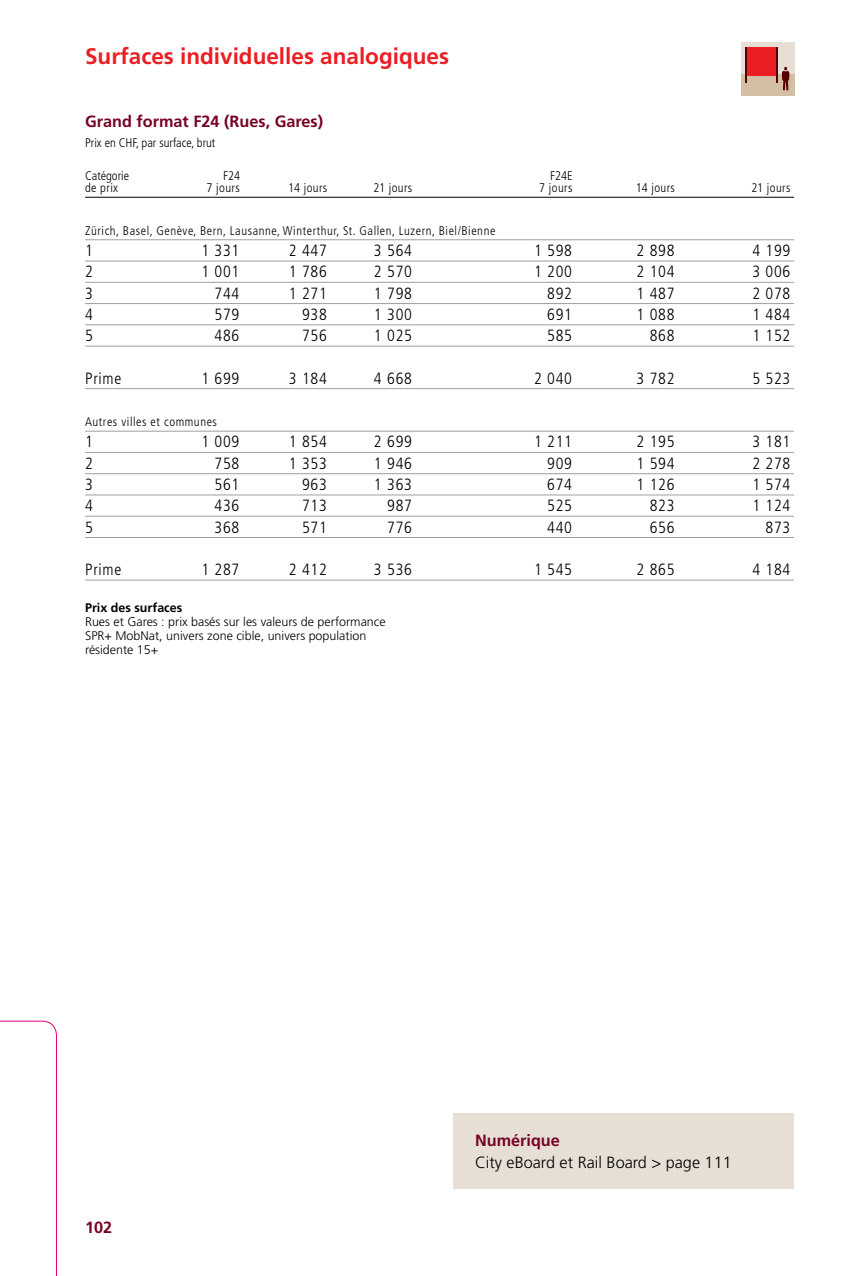
<style>
.page{position:relative;width:865px;height:1276px;background:#fff}
.page>*{position:absolute;margin:0;border:0;box-sizing:border-box;transform-origin:0 0}
.t1{font:700 22.5px "Frutiger LT Std";color:#ed1d24}
.t2{font:300 condensed 16.25px "Frutiger LT Std";letter-spacing:.045em;color:#000}
.t3{font:700 16.25px "Frutiger LT Std";color:#760324}
.t4{font:300 16.25px "Frutiger LT Std";color:#000}
.t5{font:300 condensed 12.5px "Frutiger LT Std";letter-spacing:.045em;color:#000}
.t6{font:300 12.5px/14.2px "Frutiger LT Std";color:#000}
.t7{font:300 condensed 12.5px "Frutiger LT Std";color:#000}
.t8{font:700 12.5px "Frutiger LT Std";color:#000}
</style>
<div class="page">
<div style="left:741px;top:43px;width:53px;height:31px;background:#e7dfd5"></div>
<div style="left:741px;top:74px;width:53px;height:22px;background:#d2bea2"></div>
<div style="left:747px;top:47px;width:28px;height:29px;background:#ed1d24"></div>
<svg style="left:782px;top:67px;width:7px;height:24px"></svg>
<hr style="left:775px;top:47px;width:2px;height:36px;background:#500">
<hr style="left:745px;top:47px;width:2px;height:36px;background:#500">
<div style="left:454px;top:1113px;width:340px;height:76px;background:#e7dfd5"></div>
<hr style="left:85px;top:197px;width:709px;height:1px;background:#000">
<hr style="left:85px;top:239px;width:709px;height:1px;background:#9d9fa2">
<hr style="left:85px;top:261px;width:709px;height:1px;background:#9d9fa2">
<hr style="left:85px;top:282px;width:709px;height:1px;background:#9d9fa2">
<hr style="left:85px;top:303px;width:709px;height:1px;background:#9d9fa2">
<hr style="left:85px;top:324px;width:709px;height:1px;background:#9d9fa2">
<hr style="left:85px;top:346px;width:709px;height:1px;background:#9d9fa2">
<hr style="left:85px;top:388px;width:709px;height:1px;background:#9d9fa2">
<hr style="left:85px;top:431px;width:709px;height:1px;background:#9d9fa2">
<hr style="left:85px;top:452px;width:709px;height:1px;background:#9d9fa2">
<hr style="left:85px;top:473px;width:709px;height:1px;background:#9d9fa2">
<hr style="left:85px;top:494px;width:709px;height:1px;background:#9d9fa2">
<hr style="left:85px;top:516px;width:709px;height:1px;background:#9d9fa2">
<hr style="left:85px;top:537px;width:709px;height:1px;background:#9d9fa2">
<hr style="left:85px;top:579px;width:709px;height:1px;background:#9d9fa2">
<svg style="left:0;top:1020px;width:57px;height:256px"></svg>
<h1 class="t1" style="left:85px;top:43px;width:365px">Surfaces individuelles analogiques</h1>
<p class="t3" style="left:85px;top:112px;width:240px">Grand format F24 (Rues, Gares)</p>
<p class="t7" style="left:85px;top:136px;width:132px">Prix en CHF, par surface, brut</p>
<p class="t7" style="left:85px;top:168px;width:46px">Catégorie</p>
<p class="t5" style="left:223px;top:168px;width:19px">F24</p>
<p class="t5" style="left:550px;top:168px;width:24px">F24E</p>
<p class="t5" style="left:85px;top:181px;width:35px">de prix</p>
<p class="t5" style="left:206px;top:181px;width:35px">7 jours</p>
<p class="t5" style="left:288px;top:181px;width:41px">14 jours</p>
<p class="t5" style="left:373px;top:181px;width:41px">21 jours</p>
<p class="t5" style="left:539px;top:181px;width:35px">7 jours</p>
<p class="t5" style="left:636px;top:181px;width:41px">14 jours</p>
<p class="t5" style="left:751px;top:181px;width:41px">21 jours</p>
<p class="t5" style="left:85px;top:223px;width:412px">Zürich, Basel, Genève, Bern, Lausanne, Winterthur, St. Gallen, Luzern, Biel/Bienne</p>
<p class="t2" style="left:85px;top:241px;width:9px">1</p>
<p class="t2" style="left:201px;top:241px;width:40px">1 331</p>
<p class="t2" style="left:289px;top:241px;width:40px">2 447</p>
<p class="t2" style="left:374px;top:241px;width:40px">3 564</p>
<p class="t2" style="left:534px;top:241px;width:40px">1 598</p>
<p class="t2" style="left:636px;top:241px;width:40px">2 898</p>
<p class="t2" style="left:752px;top:241px;width:40px">4 199</p>
<p class="t2" style="left:85px;top:262px;width:9px">2</p>
<p class="t2" style="left:201px;top:262px;width:40px">1 001</p>
<p class="t2" style="left:289px;top:262px;width:40px">1 786</p>
<p class="t2" style="left:374px;top:262px;width:40px">2 570</p>
<p class="t2" style="left:534px;top:262px;width:40px">1 200</p>
<p class="t2" style="left:636px;top:262px;width:40px">2 104</p>
<p class="t2" style="left:752px;top:262px;width:40px">3 006</p>
<p class="t2" style="left:85px;top:284px;width:9px">3</p>
<p class="t2" style="left:214px;top:284px;width:26px">744</p>
<p class="t2" style="left:289px;top:284px;width:40px">1 271</p>
<p class="t2" style="left:374px;top:284px;width:40px">1 798</p>
<p class="t2" style="left:547px;top:284px;width:26px">892</p>
<p class="t2" style="left:636px;top:284px;width:40px">1 487</p>
<p class="t2" style="left:752px;top:284px;width:40px">2 078</p>
<p class="t2" style="left:85px;top:305px;width:9px">4</p>
<p class="t2" style="left:214px;top:305px;width:26px">579</p>
<p class="t2" style="left:302px;top:305px;width:26px">938</p>
<p class="t2" style="left:374px;top:305px;width:40px">1 300</p>
<p class="t2" style="left:547px;top:305px;width:26px">691</p>
<p class="t2" style="left:636px;top:305px;width:40px">1 088</p>
<p class="t2" style="left:752px;top:305px;width:40px">1 484</p>
<p class="t2" style="left:85px;top:326px;width:9px">5</p>
<p class="t2" style="left:214px;top:326px;width:26px">486</p>
<p class="t2" style="left:302px;top:326px;width:26px">756</p>
<p class="t2" style="left:374px;top:326px;width:40px">1 025</p>
<p class="t2" style="left:547px;top:326px;width:26px">585</p>
<p class="t2" style="left:649px;top:326px;width:26px">868</p>
<p class="t2" style="left:752px;top:326px;width:40px">1 152</p>
<p class="t2" style="left:85px;top:369px;width:38px">Prime</p>
<p class="t2" style="left:201px;top:369px;width:40px">1 699</p>
<p class="t2" style="left:289px;top:369px;width:40px">3 184</p>
<p class="t2" style="left:374px;top:369px;width:40px">4 668</p>
<p class="t2" style="left:534px;top:369px;width:40px">2 040</p>
<p class="t2" style="left:636px;top:369px;width:40px">3 782</p>
<p class="t2" style="left:752px;top:369px;width:40px">5 523</p>
<p class="t5" style="left:85px;top:415px;width:133px">Autres villes et communes</p>
<p class="t2" style="left:85px;top:432px;width:9px">1</p>
<p class="t2" style="left:201px;top:432px;width:40px">1 009</p>
<p class="t2" style="left:289px;top:432px;width:40px">1 854</p>
<p class="t2" style="left:374px;top:432px;width:40px">2 699</p>
<p class="t2" style="left:534px;top:432px;width:40px">1 211</p>
<p class="t2" style="left:636px;top:432px;width:40px">2 195</p>
<p class="t2" style="left:752px;top:432px;width:40px">3 181</p>
<p class="t2" style="left:85px;top:454px;width:9px">2</p>
<p class="t2" style="left:214px;top:454px;width:26px">758</p>
<p class="t2" style="left:289px;top:454px;width:40px">1 353</p>
<p class="t2" style="left:374px;top:454px;width:40px">1 946</p>
<p class="t2" style="left:547px;top:454px;width:26px">909</p>
<p class="t2" style="left:636px;top:454px;width:40px">1 594</p>
<p class="t2" style="left:752px;top:454px;width:40px">2 278</p>
<p class="t2" style="left:85px;top:475px;width:9px">3</p>
<p class="t2" style="left:214px;top:475px;width:26px">561</p>
<p class="t2" style="left:302px;top:475px;width:26px">963</p>
<p class="t2" style="left:374px;top:475px;width:40px">1 363</p>
<p class="t2" style="left:547px;top:475px;width:26px">674</p>
<p class="t2" style="left:636px;top:475px;width:40px">1 126</p>
<p class="t2" style="left:752px;top:475px;width:40px">1 574</p>
<p class="t2" style="left:85px;top:496px;width:9px">4</p>
<p class="t2" style="left:214px;top:496px;width:26px">436</p>
<p class="t2" style="left:302px;top:496px;width:26px">713</p>
<p class="t2" style="left:387px;top:496px;width:26px">987</p>
<p class="t2" style="left:547px;top:496px;width:26px">525</p>
<p class="t2" style="left:649px;top:496px;width:26px">823</p>
<p class="t2" style="left:752px;top:496px;width:40px">1 124</p>
<p class="t2" style="left:85px;top:518px;width:9px">5</p>
<p class="t2" style="left:214px;top:518px;width:26px">368</p>
<p class="t2" style="left:302px;top:518px;width:26px">571</p>
<p class="t2" style="left:387px;top:518px;width:26px">776</p>
<p class="t2" style="left:547px;top:518px;width:26px">440</p>
<p class="t2" style="left:649px;top:518px;width:26px">656</p>
<p class="t2" style="left:765px;top:518px;width:26px">873</p>
<p class="t2" style="left:85px;top:560px;width:38px">Prime</p>
<p class="t2" style="left:201px;top:560px;width:40px">1 287</p>
<p class="t2" style="left:289px;top:560px;width:40px">2 412</p>
<p class="t2" style="left:374px;top:560px;width:40px">3 536</p>
<p class="t2" style="left:534px;top:560px;width:40px">1 545</p>
<p class="t2" style="left:636px;top:560px;width:40px">2 865</p>
<p class="t2" style="left:752px;top:560px;width:40px">4 184</p>
<p class="t8" style="left:85px;top:600px;width:99px">Prix des surfaces</p>
<p class="t6" style="left:85px;top:615px;width:302px">Rues et Gares : prix basés sur les valeurs de performance<br>SPR+ MobNat, univers zone cible, univers population résidente 15+</p>
<p class="t3" style="left:85px;top:1218px;width:29px">102</p>
<p class="t3" style="left:475px;top:1131px;width:86px">Numérique</p>
<p class="t4" style="left:475px;top:1152px;width:258px">City eBoard et Rail Board &gt; page 111</p>
</div>
